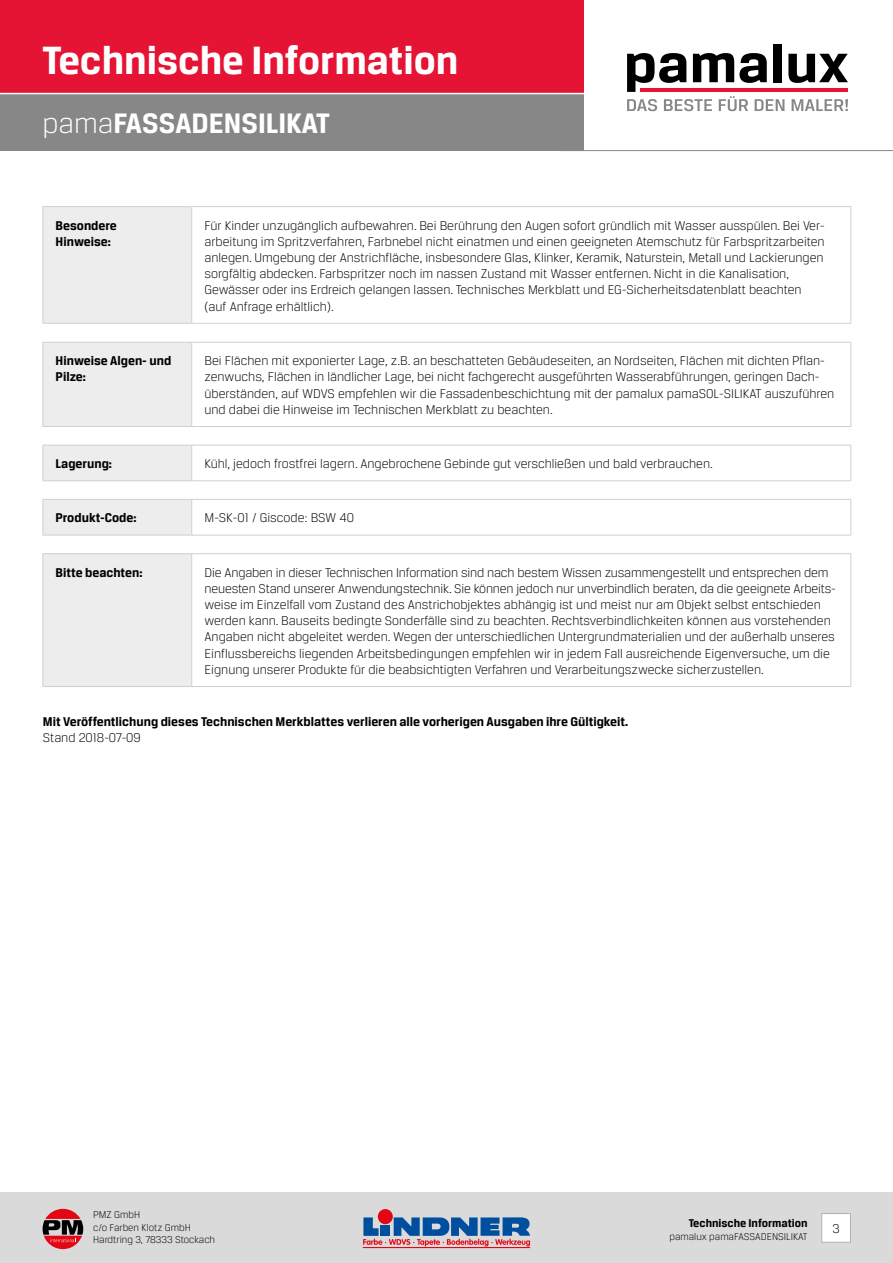
<style>
.page{position:relative;width:893px;height:1263px;background:#fff}
.page>*{position:absolute;margin:0;border:0;box-sizing:border-box;transform-origin:0 0}
.t1{font:700 42px "Breuer Text";color:#fff}
.t2{font:700 30px "Breuer Text";color:#fff}
.t3{font:300 13.5px/16.2px "Breuer Text";color:#000}
.t4{font:700 13.5px/16.2px "Breuer Text";color:#000}
.t5{font:700 12px "Breuer Text";color:#000}
.t6{font:300 10.5px/12.6px "Breuer Text";color:#000}
.s1{font-weight:300}
</style>
<div class="page">
<div style="left:0;top:1193px;width:893px;height:70px;background:#dadada"></div>
<div style="left:821px;top:1213px;width:30px;height:29px;background:#fff;border:1px solid #b3b2b2"></div>
<svg style="left:43px;top:1209px;width:40px;height:40px"></svg>
<svg style="left:584px;top:53px;width:309px;height:98px"></svg>
<div style="left:0;top:0;width:584px;height:151px;background:#878787"></div>
<svg style="left:627px;top:53px;width:59px;height:39px"></svg>
<svg style="left:693px;top:53px;width:74px;height:30px"></svg>
<div style="left:773px;top:44px;width:9px;height:38px;background:#000"></div>
<svg style="left:788px;top:54px;width:60px;height:29px"></svg>
<svg style="left:627px;top:99px;width:30px;height:12px"></svg>
<svg style="left:664px;top:99px;width:48px;height:12px"></svg>
<svg style="left:719px;top:96px;width:29px;height:15px"></svg>
<svg style="left:755px;top:99px;width:29px;height:12px"></svg>
<svg style="left:792px;top:99px;width:56px;height:12px"></svg>
<hr style="left:640px;top:88px;width:208px;height:4px;background:#e51633">
<div style="left:0;top:0;width:584px;height:94px;background:#e51434"></div>
<hr style="left:0;top:93px;width:586px;height:1px;background:#fff">
<div style="left:378px;top:1209px;width:15px;height:15px;background:#e30613;border-radius:50%"></div>
<svg style="left:363px;top:1216px;width:167px;height:30px"></svg>
<hr style="left:363px;top:1247px;width:167px;height:1px;background:#e30613">
<svg style="left:43px;top:207px;width:149px;height:479px;fill:#ededed"></svg>
<hr style="left:43px;top:206px;width:149px;height:1px;background:#d0d0d0">
<hr style="left:43px;top:207px;width:1px;height:116px;background:#d0d0d0">
<hr style="left:192px;top:206px;width:659px;height:1px;background:#d0d0d0">
<hr style="left:191px;top:207px;width:1px;height:116px;background:#d0d0d0">
<hr style="left:850px;top:207px;width:1px;height:116px;background:#d0d0d0">
<hr style="left:43px;top:323px;width:149px;height:1px;background:#d0d0d0">
<hr style="left:192px;top:323px;width:659px;height:1px;background:#d0d0d0">
<hr style="left:43px;top:342px;width:149px;height:1px;background:#d0d0d0">
<hr style="left:43px;top:343px;width:1px;height:83px;background:#d0d0d0">
<hr style="left:192px;top:342px;width:659px;height:1px;background:#d0d0d0">
<hr style="left:191px;top:343px;width:1px;height:83px;background:#d0d0d0">
<hr style="left:850px;top:343px;width:1px;height:83px;background:#d0d0d0">
<hr style="left:43px;top:426px;width:149px;height:1px;background:#d0d0d0">
<hr style="left:192px;top:426px;width:659px;height:1px;background:#d0d0d0">
<hr style="left:43px;top:480px;width:149px;height:1px;background:#d0d0d0">
<hr style="left:192px;top:480px;width:659px;height:1px;background:#d0d0d0">
<hr style="left:43px;top:535px;width:149px;height:1px;background:#d0d0d0">
<hr style="left:192px;top:535px;width:659px;height:1px;background:#d0d0d0">
<hr style="left:43px;top:445px;width:149px;height:1px;background:#d0d0d0">
<hr style="left:43px;top:445px;width:1px;height:35px;background:#d0d0d0">
<hr style="left:192px;top:445px;width:659px;height:1px;background:#d0d0d0">
<hr style="left:191px;top:445px;width:1px;height:35px;background:#d0d0d0">
<hr style="left:850px;top:445px;width:1px;height:35px;background:#d0d0d0">
<hr style="left:43px;top:499px;width:149px;height:1px;background:#d0d0d0">
<hr style="left:43px;top:500px;width:1px;height:35px;background:#d0d0d0">
<hr style="left:192px;top:499px;width:659px;height:1px;background:#d0d0d0">
<hr style="left:191px;top:500px;width:1px;height:35px;background:#d0d0d0">
<hr style="left:850px;top:500px;width:1px;height:35px;background:#d0d0d0">
<hr style="left:43px;top:553px;width:149px;height:1px;background:#d0d0d0">
<hr style="left:192px;top:553px;width:659px;height:1px;background:#d0d0d0">
<hr style="left:43px;top:554px;width:1px;height:132px;background:#d0d0d0">
<hr style="left:191px;top:554px;width:1px;height:132px;background:#d0d0d0">
<hr style="left:850px;top:554px;width:1px;height:132px;background:#d0d0d0">
<hr style="left:43px;top:686px;width:149px;height:1px;background:#d0d0d0">
<hr style="left:192px;top:686px;width:659px;height:1px;background:#d0d0d0">
<h1 class="t1" style="left:43px;top:37px;width:417px">Technische Information</h1>
<p class="t2" style="left:43px;top:107px;width:289px"><span class="s1">pama</span>FASSADENSILIKAT</p>
<p class="t4" style="left:56px;top:217px;width:63px">Besondere<br>Hinweise:</p>
<p class="t3" style="left:204px;top:217px;width:622px">Für Kinder unzugänglich aufbewahren. Bei Berührung den Augen sofort gründlich mit Wasser ausspülen. Bei Ver&shy;arbeitung im Spritzverfahren, Farbnebel nicht einatmen und einen geeigneten Atemschutz für Farbspritzarbeiten anlegen. Umgebung der Anstrichfläche, insbesondere Glas, Klinker, Keramik, Naturstein, Metall und Lackierungen sorgfältig abdecken. Farbspritzer noch im nassen Zustand mit Wasser entfernen. Nicht in die Kanalisation, Gewässer oder ins Erdreich gelangen lassen. Technisches Merkblatt und EG-Sicherheitsdatenblatt beachten (auf Anfrage erhältlich).</p>
<p class="t4" style="left:56px;top:352px;width:117px">Hinweise Algen- und<br>Pilze:</p>
<p class="t3" style="left:204px;top:353px;width:631px">Bei Flächen mit exponierter Lage, z.B. an beschatteten Gebäudeseiten, an Nordseiten, Flächen mit dichten Pflan&shy;zenwuchs, Flächen in ländlicher Lage, bei nicht fachgerecht ausgeführten Wasserabführungen, geringen Dach&shy;überständen, auf WDVS empfehlen wir die Fassadenbeschichtung mit der pamalux pamaSOL-SILIKAT auszuführen und dabei die Hinweise im Technischen Merkblatt zu beachten.</p>
<p class="t4" style="left:56px;top:455px;width:58px">Lagerung:</p>
<p class="t3" style="left:204px;top:455px;width:510px">Kühl, jedoch frostfrei lagern. Angebrochene Gebinde gut verschließen und bald verbrauchen.</p>
<p class="t4" style="left:56px;top:510px;width:82px">Produkt-Code:</p>
<p class="t3" style="left:204px;top:510px;width:151px">M-SK-01 / Giscode: BSW 40</p>
<p class="t4" style="left:56px;top:564px;width:88px">Bitte beachten:</p>
<p class="t3" style="left:204px;top:564px;width:633px">Die Angaben in dieser Technischen Information sind nach bestem Wissen zusammengestellt und entsprechen dem neuesten Stand unserer Anwendungstechnik. Sie können jedoch nur unverbindlich beraten, da die geeignete Arbeits&shy;weise im Einzelfall vom Zustand des Anstrichobjektes abhängig ist und meist nur am Objekt selbst entschieden werden kann. Bauseits bedingte Sonderfälle sind zu beachten. Rechtsverbindlichkeiten können aus vorstehenden Angaben nicht abgeleitet werden. Wegen der unterschiedlichen Untergrundmaterialien und der außerhalb unseres Einflussbereichs liegenden Arbeitsbedingungen empfehlen wir in jedem Fall ausreichende Eigenversuche, um die Eignung unserer Produkte für die beabsichtigten Verfahren und Verarbeitungszwecke sicherzustellen.</p>
<p class="t4" style="left:43px;top:713px;width:587px">Mit Veröffentlichung dieses Technischen Merkblattes verlieren alle vorherigen Ausgaben ihre Gültigkeit.</p>
<p class="t3" style="left:43px;top:729px;width:99px">Stand 2018-07-09</p>
<p class="t6" style="left:93px;top:1208px;width:123px">PMZ GmbH<br>c/o Farben Klotz GmbH<br>Hardtring 3, 78333 Stockach</p>
<p class="t5" style="left:689px;top:1217px;width:120px">Technische Information</p>
<p class="t6" style="left:669px;top:1230px;width:140px">pamalux pamaFASSADENSILIKAT</p>
<p class="t3" style="left:832px;top:1220px;width:9px">3</p>
</div>
